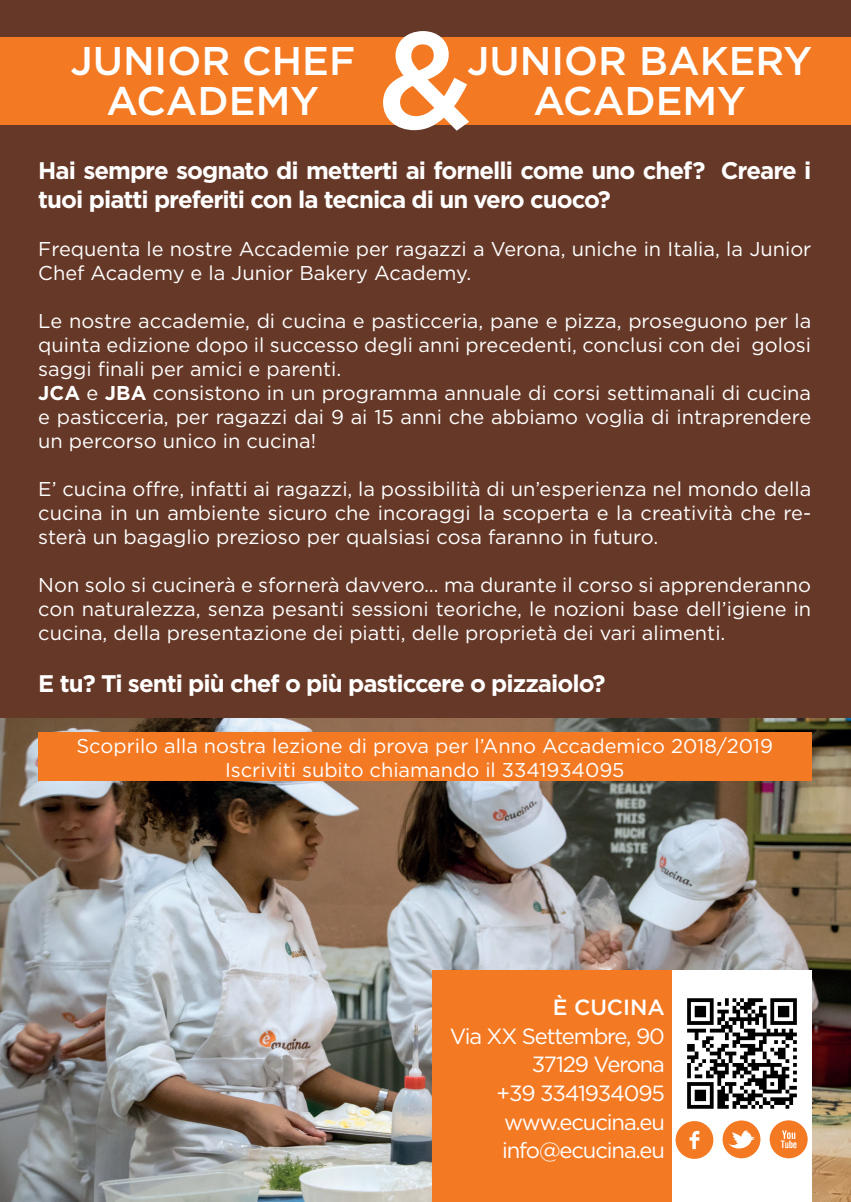
<style>
.page{position:relative;width:851px;height:1202px;background:#fff}
.page>*{position:absolute;margin:0;border:0;box-sizing:border-box;transform-origin:0 0}
.t1{font:500 137.2px "Gotham";color:#fff}
.t2{font:500 40px/40px "Gotham";color:#fff;text-align:center}
.t3{font:700 24px/28.8px "Gotham";letter-spacing:-.04em;color:#fff}
.t4{font:22px/28.6px "Gotham";letter-spacing:-.05em;color:#fff;text-align:right}
.t5{font:500 22px "Gotham";color:#fff}
.t6{font:20px/24px "Gotham";color:#fff}
.s1{font-weight:700}
</style>
<div class="page">
<div style="left:0;top:0;width:850px;height:1202px;background:#663828"></div>
<img style="left:0;top:719px;width:850px;height:483px">
<div style="left:38px;top:733px;width:773px;height:48px;background:#f47923"></div>
<div style="left:432px;top:971px;width:240px;height:231px;background:#f47923"></div>
<div style="left:672px;top:971px;width:139px;height:231px;background:#fff"></div>
<img style="left:687px;top:998px;width:110px;height:111px">
<svg style="left:769px;top:1120px;width:38px;height:38px"></svg>
<svg style="left:722px;top:1120px;width:38px;height:38px"></svg>
<svg style="left:675px;top:1121px;width:38px;height:38px"></svg>
<div style="left:0;top:37px;width:850px;height:88px;background:#f47923"></div>
<h1 class="t1" style="left:377px;top:2px;width:97px">&amp;</h1>
<h2 class="t2" style="left:70px;top:40px;width:286px">JUNIOR CHEF<br>ACADEMY</h2>
<h2 class="t2" style="left:467px;top:40px;width:346px">JUNIOR BAKERY</h2>
<h2 class="t2" style="left:533px;top:80px;width:214px">ACADEMY</h2>
<p class="t3" style="left:38px;top:156px;width:774px">Hai sempre sognato di metterti ai fornelli come uno chef? Creare i tuoi piatti preferiti con la tecnica di un vero cuoco?</p>
<p class="t6" style="left:38px;top:236px;width:774px">Frequenta le nostre Accademie per ragazzi a Verona, uniche in Italia, la Junior<br>Chef Academy e la Junior Bakery Academy.</p>
<p class="t6" style="left:38px;top:308px;width:774px">Le nostre accademie, di cucina e pasticceria, pane e pizza, proseguono per la quinta edizione dopo il successo degli anni precedenti, conclusi con dei golosi saggi finali per amici e parenti.<br><span class="s1">JCA</span> e <span class="s1">JBA</span> consistono in un programma annuale di corsi settimanali di cucina e pasticceria, per ragazzi dai 9 ai 15 anni che abbiamo voglia di intraprendere un percorso unico in cucina!</p>
<p class="t6" style="left:38px;top:476px;width:774px;text-align:justify">E’ cucina offre, infatti ai ragazzi, la possibilità di un’esperienza nel mondo della cucina in un ambiente sicuro che incoraggi la scoperta e la creatività che re&shy;sterà un bagaglio prezioso per qualsiasi cosa faranno in futuro.</p>
<p class="t6" style="left:38px;top:572px;width:774px;text-align:justify">Non solo si cucinerà e sfornerà davvero… ma durante il corso si apprenderanno con naturalezza, senza pesanti sessioni teoriche, le nozioni base dell’igiene in cucina, della presentazione dei piatti, delle proprietà dei vari alimenti.</p>
<p class="t3" style="left:38px;top:669px;width:568px">E tu? Ti senti più chef o più pasticcere o pizzaiolo?</p>
<p class="t6" style="left:76px;top:733px;width:698px;text-align:center">Scoprilo alla nostra lezione di prova per l’Anno Accademico 2018/2019<br>Iscriviti subito chiamando il 3341934095</p>
<p class="t5" style="left:552px;top:995px;width:114px">È CUCINA</p>
<p class="t4" style="left:449px;top:1021px;width:217px">Via XX Settembre, 90<br>37129 Verona<br>+39 3341934095 www.ecucina.eu info@ecucina.eu</p>
</div>
